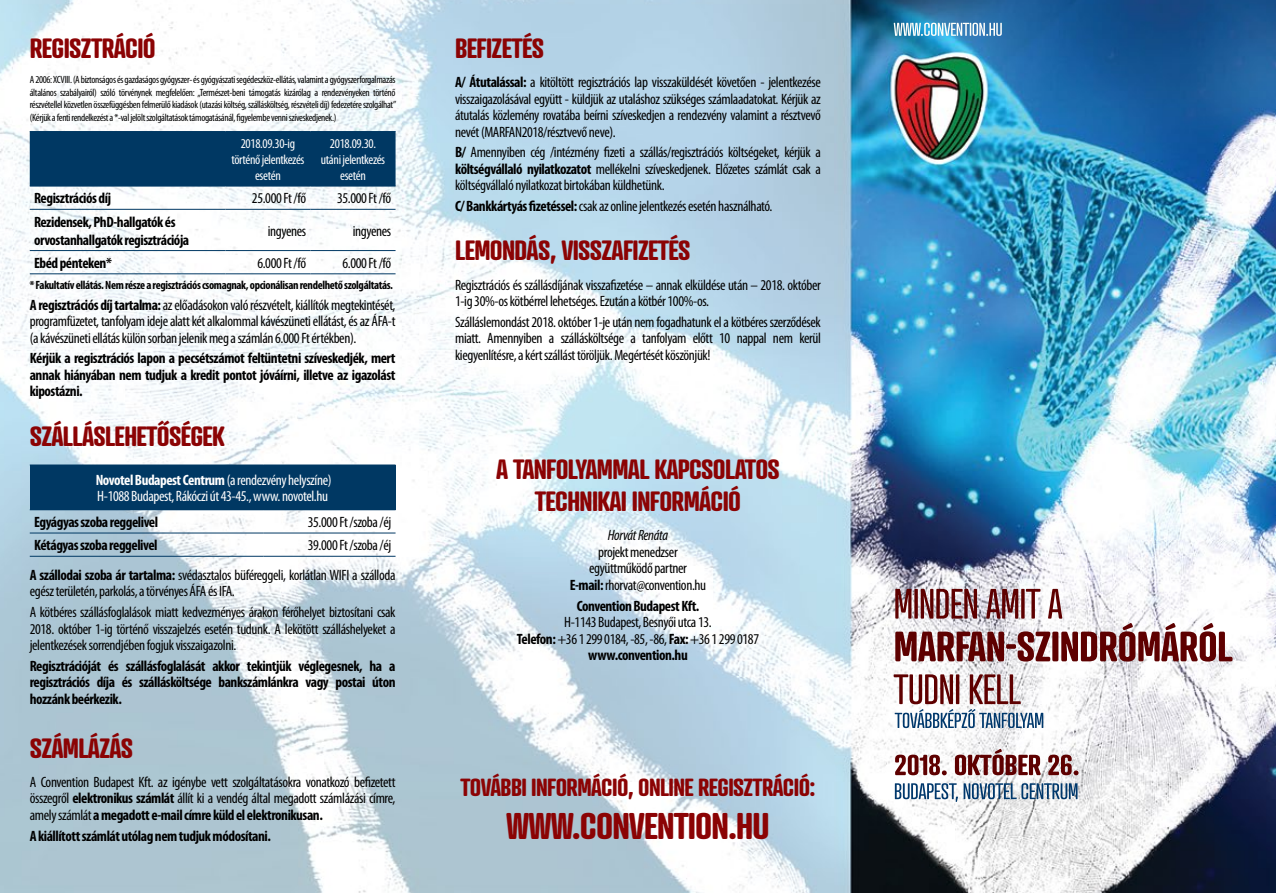
<style>
.page{position:relative;width:1276px;height:893px;background:#fff}
.page>*{position:absolute;margin:0;border:0;box-sizing:border-box;transform-origin:0 0}
.t1{font:700 36px "Atrament";letter-spacing:-.025em;color:#8b0304}
.t2{font:700 27px/32.4px "Atrament";letter-spacing:-.025em;color:#8b0304;text-align:center}
.t3{font:700 24px "Atrament";letter-spacing:-.025em;color:#8b0304}
.t4{font:condensed 15px/16.5px "Myriad Pro";letter-spacing:-.025em;color:#000;text-align:justify}
.t5{font:700 condensed 15px/16.5px "Myriad Pro";letter-spacing:-.03em;color:#000;text-align:justify}
.t6{font:condensed 15px/16.5px "Myriad Pro";letter-spacing:-.025em;color:#fff}
.t7{font:italic condensed 15px "Myriad Pro";letter-spacing:-.025em;color:#000}
.t8{font:condensed 13.5px/16.2px "Myriad Pro";letter-spacing:-.025em;color:#fff;text-align:center}
.t9{font:700 condensed 12px "Myriad Pro";letter-spacing:-.03em;color:#000}
.t10{font:condensed 10.5px/12.6px "Myriad Pro";letter-spacing:-.03em;color:#000;text-align:justify}
.s1{font-weight:700}
</style>
<div class="page">
<img style="left:0;top:0;width:1276px;height:893px">
<div style="left:30px;top:132px;width:365px;height:54px;background:#003863"></div>
<hr style="left:30px;top:131px;width:195px;height:1px;background:#003863">
<hr style="left:225px;top:131px;width:85px;height:1px;background:#003863">
<hr style="left:310px;top:131px;width:85px;height:1px;background:#003863">
<hr style="left:30px;top:186px;width:195px;height:1px;background:#003863">
<hr style="left:225px;top:186px;width:85px;height:1px;background:#003863">
<hr style="left:310px;top:186px;width:85px;height:1px;background:#003863">
<hr style="left:30px;top:209px;width:195px;height:1px;background:#003863">
<hr style="left:225px;top:209px;width:85px;height:1px;background:#003863">
<hr style="left:310px;top:209px;width:85px;height:1px;background:#003863">
<hr style="left:30px;top:250px;width:195px;height:1px;background:#003863">
<hr style="left:225px;top:250px;width:85px;height:1px;background:#003863">
<hr style="left:310px;top:250px;width:85px;height:1px;background:#003863">
<hr style="left:30px;top:273px;width:195px;height:1px;background:#003863">
<hr style="left:225px;top:273px;width:85px;height:1px;background:#003863">
<hr style="left:310px;top:273px;width:85px;height:1px;background:#003863">
<div style="left:30px;top:465px;width:365px;height:45px;background:#003863"></div>
<hr style="left:30px;top:533px;width:234px;height:1px;background:#003863">
<hr style="left:264px;top:533px;width:131px;height:1px;background:#003863">
<hr style="left:30px;top:556px;width:234px;height:1px;background:#003863">
<hr style="left:264px;top:556px;width:131px;height:1px;background:#003863">
<h2 class="t2" style="left:30px;top:31px;width:128px">REGISZTRÁCIÓ</h2>
<p class="t10" style="left:30px;top:73px;width:368px">A 2006: XCVIII. (A biztonságos és gazdaságos gyógyszer- és gyógyászati segédeszköz-ellátás, valamint a gyógyszerforgalmazás általános szabályairól) szóló törvénynek megfelelően: „Természet-beni támogatás kizárólag a rendezvényeken történő részvétellel közvetlen összefüggésben felmerülő kiadások (utazási költség, szállásköltség, részvételi díj) fedezetére szolgálhat” (Kérjük a fenti rendelkezést a *-val jelölt szolgáltatások támogatásánál, figyelembe venni szíveskedjenek.)</p>
<p class="t8" style="left:231px;top:135px;width:75px">2018.09.30-ig történő jelentkezés esetén</p>
<p class="t8" style="left:321px;top:135px;width:66px">2018.09.30. utáni jelentkezés esetén</p>
<p class="t5" style="left:34px;top:190px;width:78px">Regisztrációs díj</p>
<p class="t4" style="left:252px;top:190px;width:56px">25.000 Ft /fő</p>
<p class="t4" style="left:337px;top:190px;width:56px">35.000 Ft /fő</p>
<p class="t5" style="left:34px;top:212px;width:157px;line-height:18px">Rezidensek, PhD-hallgatók és orvostanhallgatók regisztrációja</p>
<p class="t4" style="left:268px;top:222px;width:40px">ingyenes</p>
<p class="t4" style="left:353px;top:222px;width:40px">ingyenes</p>
<p class="t5" style="left:34px;top:254px;width:79px">Ebéd pénteken*</p>
<p class="t4" style="left:257px;top:254px;width:50px">6.000 Ft /fő</p>
<p class="t4" style="left:342px;top:254px;width:50px">6.000 Ft /fő</p>
<p class="t9" style="left:30px;top:277px;width:365px">* Fakultatív ellátás. Nem része a regisztrációs csomagnak, opcionálisan rendelhető szolgáltatás.</p>
<p class="t4" style="left:30px;top:296px;width:367px"><span class="s1">A regisztrációs díj tartalma:</span> az előadásokon való részvételt, kiállítók megtekintését, programfüzetet, tanfolyam ideje alatt két alkalommal kávészüneti ellátást, és az ÁFA-t (a kávészüneti ellátás külön sorban jelenik meg a számlán 6.000 Ft értékben).</p>
<p class="t5" style="left:30px;top:350px;width:367px">Kérjük a regisztrációs lapon a pecsétszámot feltüntetni szíveskedjék, mert annak hiányában nem tudjuk a kredit pontot jóváírni, illetve az igazolást kipostázni.</p>
<h2 class="t2" style="left:30px;top:419px;width:197px">SZÁLLÁSLEHETŐSÉGEK</h2>
<p class="t6" style="left:96px;top:471px;width:237px"><span class="s1">Novotel Budapest Centrum</span> (a rendezvény helyszíne)<br>H-1088 Budapest, Rákóczi út 43-45., www. novotel.hu</p>
<p class="t5" style="left:34px;top:513px;width:126px">Egyágyas szoba reggelivel</p>
<p class="t4" style="left:308px;top:514px;width:85px">35.000 Ft /szoba /éj</p>
<p class="t5" style="left:34px;top:537px;width:125px">Kétágyas szoba reggelivel</p>
<p class="t4" style="left:30px;top:530px;width:367px;line-height:29.7px;text-align:right">39.000 Ft /szoba /éj<br><span class="s1">A szállodai szoba ár tartalma:</span> svédasztalos büféreggeli, korlátlan WIFI a szálloda</p>
<p class="t4" style="left:30px;top:581px;width:367px;line-height:20.7px">egész területén, parkolás, a törvényes ÁFA és IFA.<br>A kötbéres szállásfoglalások miatt kedvezményes árakon férőhelyet biztosítani csak</p>
<p class="t4" style="left:30px;top:620px;width:367px">2018. október 1-ig történő visszajelzés esetén tudunk. A lekötött szálláshelyeket a jelentkezések sorrendjében fogjuk visszaigazolni.</p>
<p class="t5" style="left:30px;top:657px;width:367px">Regisztrációját és szállásfoglalását akkor tekintjük véglegesnek, ha a regisztrációs díja és szállásköltsége bankszámlánkra vagy postai úton hozzánk beérkezik.</p>
<h2 class="t2" style="left:30px;top:731px;width:105px">SZÁMLÁZÁS</h2>
<p class="t4" style="left:30px;top:773px;width:367px">A Convention Budapest Kft. az igénybe vett szolgáltatásokra vonatkozó befizetett összegről <span class="s1">elektronikus számlát</span> állít ki a vendég által megadott számlázási címre, amely számlát <span class="s1">a megadott e-mail címre küld el elektronikusan.</span></p>
<p class="t5" style="left:30px;top:827px;width:243px">A kiállított számlát utólag nem tudjuk módosítani.</p>
<h2 class="t2" style="left:455px;top:31px;width:90px">BEFIZETÉS</h2>
<p class="t4" style="left:455px;top:74px;width:367px"><span class="s1">A/ Átutalással:</span> a kitöltött regisztrációs lap visszaküldését követően - jelentkezése visszaigazolásával együtt - küldjük az utaláshoz szükséges számlaadatokat. Kérjük az átutalás közlemény rovatába beírni szíveskedjen a rendezvény valamint a résztvevő nevét (MARFAN2018/résztvevő neve).</p>
<p class="t4" style="left:455px;top:144px;width:367px"><span class="s1">B/</span> Amennyiben cég /intézmény fizeti a szállás/regisztrációs költségeket, kérjük a <span class="s1">költségvállaló nyilatkozatot</span> mellékelni szíveskedjenek. Előzetes számlát csak a költségvállaló nyilatkozat birtokában küldhetünk.</p>
<p class="t4" style="left:455px;top:198px;width:319px"><span class="s1">C/ Bankkártyás fizetéssel:</span> csak az online jelentkezés esetén használható.</p>
<h2 class="t2" style="left:455px;top:234px;width:237px">LEMONDÁS, VISSZAFIZETÉS</h2>
<p class="t4" style="left:455px;top:276px;width:367px">Regisztrációs és szállásdíjának visszafizetése – annak elküldése után – 2018. október<br>1-ig 30%-os kötbérrel lehetséges. Ezután a kötbér 100%-os.</p>
<p class="t4" style="left:455px;top:314px;width:367px">Szálláslemondást 2018. október 1-je után nem fogadhatunk el a kötbéres szerződések miatt. Amennyiben a szállásköltsége a tanfolyam előtt 10 nappal nem kerül kiegyenlítésre, a kért szállást töröljük. Megértését köszönjük!</p>
<h2 class="t2" style="left:496px;top:452px;width:285px">A TANFOLYAMMAL KAPCSOLATOS<br>TECHNIKAI INFORMÁCIÓ</h2>
<p class="t7" style="left:608px;top:526px;width:62px">Horvát Renáta</p>
<p class="t4" style="left:570px;top:543px;width:138px;text-align:center">projekt menedzser együttműködő partner<br><span class="s1">E-mail:</span> rhorvat@convention.hu</p>
<p class="t5" style="left:577px;top:597px;width:124px">Convention Budapest Kft.</p>
<p class="t4" style="left:517px;top:614px;width:244px;text-align:center">H-1143 Budapest, Besnyői utca 13.<br><span class="s1">Telefon:</span> +36 1 299 0184, -85, -86, <span class="s1">Fax:</span> +36 1 299 0187 <span class="s1">www.convention.hu</span></p>
<h3 class="t3" style="left:460px;top:772px;width:357px">TOVÁBBI INFORMÁCIÓ, ONLINE REGISZTRÁCIÓ:</h3>
<h1 class="t1" style="left:506px;top:803px;width:265px">WWW.CONVENTION.HU</h1>
</div>
